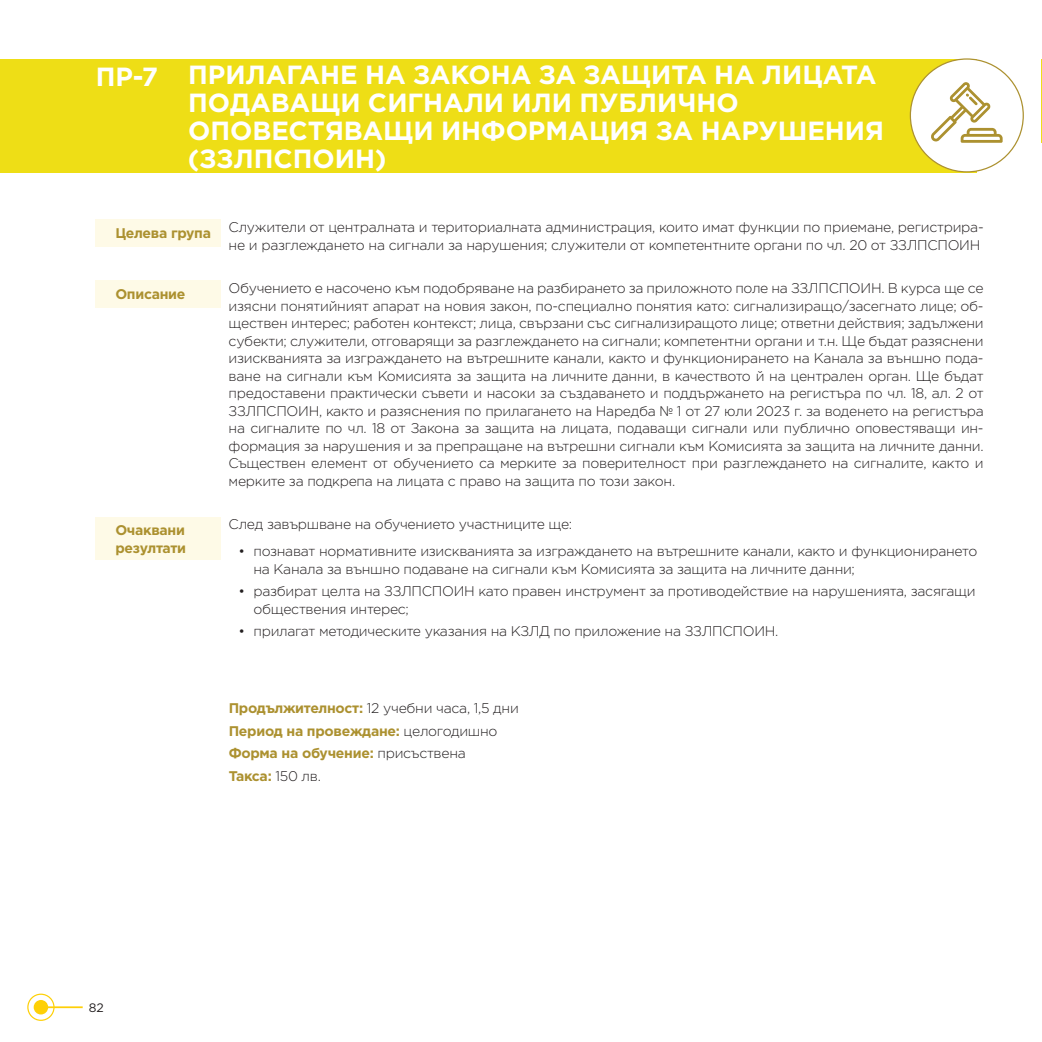
<style>
.page{position:relative;width:1042px;height:1042px;background:#fff}
.page>*{position:absolute;margin:0;border:0;box-sizing:border-box;transform-origin:0 0}
.t1{font:700 26.25px/28px "Gotham Pro";color:#fff}
.t2{font:300 14px/17.5px "Gotham Pro";letter-spacing:-.02em;color:#231f20}
.t3{font:700 14px/22.4px "Gotham Pro";letter-spacing:-.02em;color:#ac9130}
.t4{font:12.25px "Gotham Pro";color:#231f20}
.s1{font-weight:300;color:#231f20}
</style>
<div class="page">
<svg style="left:27px;top:993px;width:28px;height:28px"></svg>
<hr style="left:41px;top:1006px;width:42px;height:2px;background:#fecf07">
<hr style="left:1041px;top:59px;width:1px;height:84px;background:#eede16">
<div style="left:0;top:59px;width:976px;height:113px;background:#eede16"></div>
<div style="left:95px;top:220px;width:126px;height:27px;background:#fefae7"></div>
<div style="left:95px;top:280px;width:126px;height:28px;background:#fefae7"></div>
<div style="left:95px;top:517px;width:126px;height:43px;background:#fefae7"></div>
<svg style="left:910px;top:58px;width:114px;height:114px"></svg>
<h1 class="t1" style="left:188px;top:60px;width:698px;text-indent:-92px">ПР-7 ПРИЛАГАНЕ НА ЗАКОНА ЗА ЗАЩИТА НА ЛИЦАТА<br>ПОДАВАЩИ СИГНАЛИ ИЛИ ПУБЛИЧНО<br>ОПОВЕСТЯВАЩИ ИНФОРМАЦИЯ ЗА НАРУШЕНИЯ (ЗЗЛПСПОИН)</h1>
<p class="t3" style="left:115px;top:222px;width:97px">Целева група</p>
<p class="t3" style="left:115px;top:283px;width:72px">Описание</p>
<p class="t3" style="left:115px;top:521px;width:72px;line-height:17.5px">Очаквани резултати</p>
<p class="t2" style="left:229px;top:219px;width:756px">Служители от централната и териториалната администрация, които имат функции по приемане, регистрира&shy;не и разглеждането на сигнали за нарушения; служители от компетентните органи по чл. 20 от ЗЗЛПСПОИН</p>
<p class="t2" style="left:229px;top:279px;width:756px;text-align:justify">Обучението е насочено към подобряване на разбирането за приложното поле на ЗЗЛПСПОИН. В курса ще се изясни понятийният апарат на новия закон, по-специално понятия като: сигнализиращо/засегнато лице; об&shy;ществен интерес; работен контекст; лица, свързани със сигнализиращото лице; ответни действия; задължени субекти; служители, отговарящи за разглеждането на сигнали; компетентни органи и т.н. Ще бъдат разяснени изискванията за изграждането на вътрешните канали, както и функционирането на Канала за външно пода&shy;ване на сигнали към Комисията за защита на личните данни, в качеството й на централен орган. Ще бъдат предоставени практически съвети и насоки за създаването и поддържането на регистъра по чл. 18, ал. 2 от ЗЗЛПСПОИН, както и разяснения по прилагането на Наредба № 1 от 27 юли 2023 г. за воденето на регистъра на сигналите по чл. 18 от Закона за защита на лицата, подаващи сигнали или публично оповестяващи ин&shy;формация за нарушения и за препращане на вътрешни сигнали към Комисията за защита на личните данни.<br>Съществен елемент от обучението са мерките за поверителност при разглеждането на сигналите, както и мерките за подкрепа на лицата с право на защита по този закон.</p>
<p class="t2" style="left:229px;top:515px;width:345px">След завършване на обучението участниците ще:</p>
<p class="t2" style="left:253px;top:543px;width:725px;text-indent:-15px">• познават нормативните изискванията за изграждането на вътрешните канали, както и функционирането на Канала за външно подаване на сигнали към Комисията за защита на личните данни;</p>
<p class="t2" style="left:253px;top:582px;width:723px;text-indent:-15px">• разбират целта на ЗЗЛПСПОИН като правен инструмент за противодействие на нарушенията, засягащи обществения интерес;</p>
<p class="t2" style="left:239px;top:622px;width:541px">• прилагат методическите указания на КЗЛД по приложение на ЗЗЛПСПОИН.</p>
<p class="t3" style="left:229px;top:697px;width:292px">Продължителност: <span class="s1">12 учебни часа, 1,5 дни<br></span>Период на провеждане: <span class="s1">целогодишно<br></span>Форма на обучение: <span class="s1">присъствена<br></span>Такса: <span class="s1">150 лв.</span></p>
<p class="t4" style="left:89px;top:1000px;width:17px">82</p>
</div>
